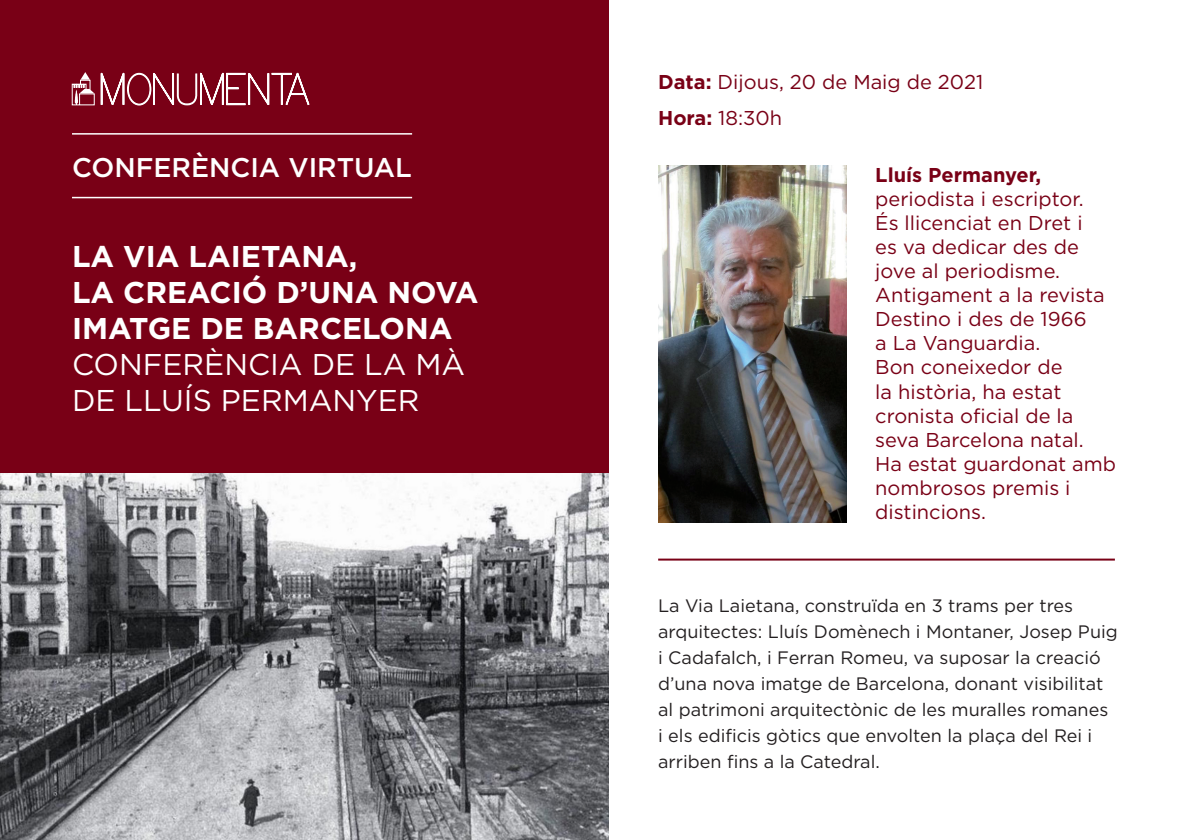
<style>
.page{position:relative;width:1191px;height:840px;background:#fff}
.page>*{position:absolute;margin:0;border:0;box-sizing:border-box;transform-origin:0 0}
.t1{font:700 30px/36px "Gotham HTF";color:#fff}
.t2{font:30px "Gotham HTF";color:#fff}
.t3{font:500 27px "Gotham HTF";color:#fff}
.t4{font:20px/24px "Gotham HTF";color:#790016}
.t5{font:700 20px "Gotham HTF";color:#790016}
.t6{font:18px/26px "Gotham HTF";color:#231f20}
.s1{font-weight:700}
</style>
<div class="page">
<img style="left:0;top:472px;width:609px;height:367px">
<div style="left:0;top:0;width:609px;height:472px;background:#790016"></div>
<svg style="left:101px;top:72px;width:208px;height:34px"></svg>
<svg style="left:72px;top:72px;width:23px;height:33px"></svg>
<hr style="left:72px;top:133px;width:340px;height:1px;background:#fff">
<hr style="left:72px;top:197px;width:340px;height:1px;background:#fff">
<hr style="left:658px;top:558px;width:456px;height:2px;background:#790016">
<img style="left:658px;top:166px;width:189px;height:356px">
<p class="t3" style="left:72px;top:152px;width:341px">CONFERÈNCIA VIRTUAL</p>
<p class="t1" style="left:72px;top:237px;width:287px">LA VIA LAIETANA,</p>
<p class="t1" style="left:72px;top:273px;width:408px">LA CREACIÓ D’UNA NOVA<br>IMATGE DE BARCELONA</p>
<p class="t2" style="left:72px;top:347px;width:395px">CONFERÈNCIA DE LA MÀ</p>
<p class="t2" style="left:72px;top:383px;width:349px">DE LLUÍS PERMANYER</p>
<p class="t4" style="left:658px;top:69px;width:326px"><span class="s1">Data:</span> Dijous, 20 de Maig de 2021</p>
<p class="t4" style="left:658px;top:105px;width:125px"><span class="s1">Hora:</span> 18:30h</p>
<p class="t5" style="left:875px;top:163px;width:167px">Lluís Permanyer,</p>
<p class="t4" style="left:875px;top:187px;width:242px">periodista i escriptor.<br>És llicenciat en Dret i<br>es va dedicar des de jove al periodisme.<br>Antigament a la revista<br>Destino i des de 1966<br>a La Vanguardia.<br>Bon coneixedor de<br>la història, ha estat cronista oficial de la seva Barcelona natal.<br>Ha estat guardonat amb nombrosos premis i distincions.</p>
<p class="t6" style="left:658px;top:591px;width:461px">La Via Laietana, construïda en 3 trams per tres arquitectes: Lluís Domènech i Montaner, Josep Puig i Cadafalch, i Ferran Romeu, va suposar la creació d’una nova imatge de Barcelona, donant visibilitat al patrimoni arquitectònic de les muralles romanes<br>i els edificis gòtics que envolten la plaça del Rei i arriben fins a la Catedral.</p>
</div>
